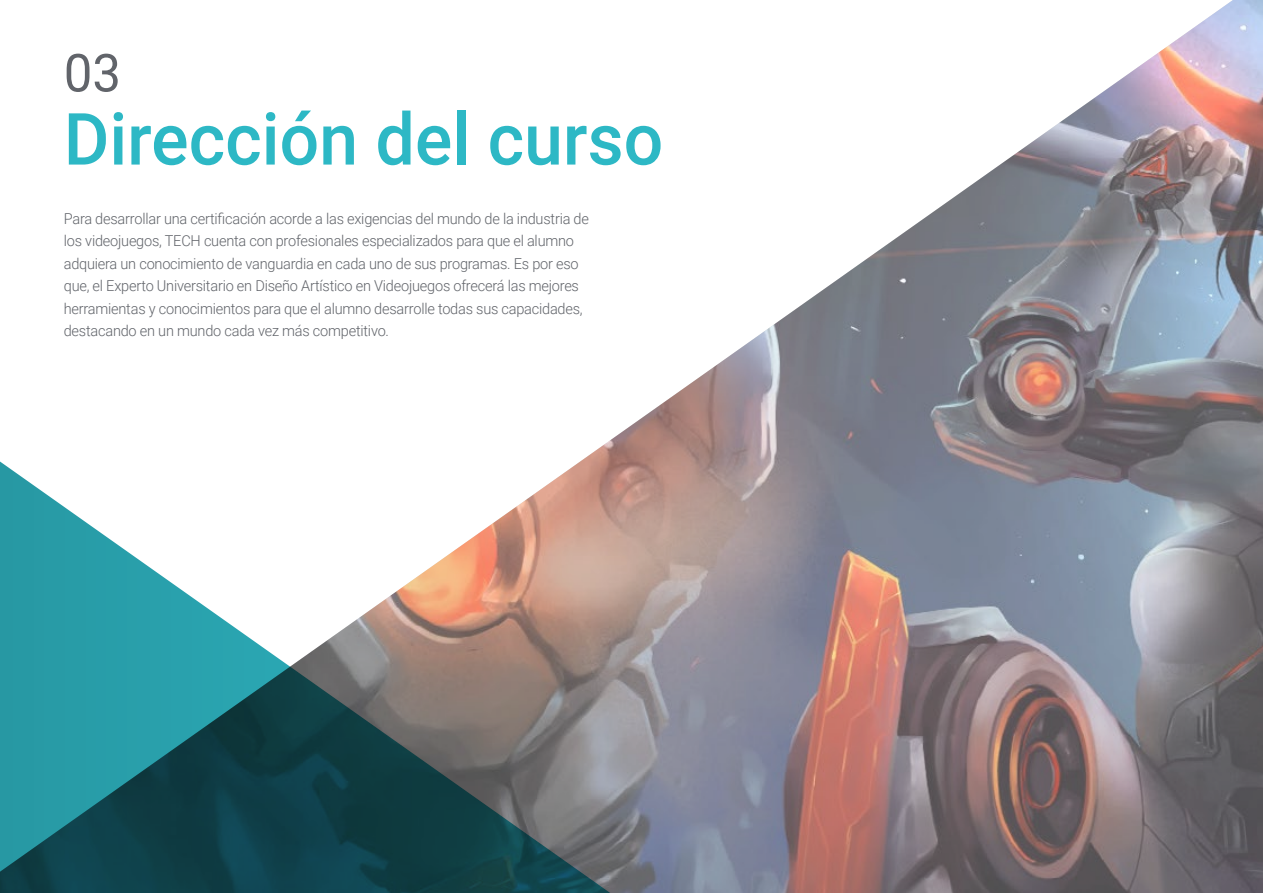
<style>
.page{position:relative;width:1263px;height:893px;background:#fff}
.page>*{position:absolute;margin:0;border:0;box-sizing:border-box;transform-origin:0 0}
.t1{font:500 72px "Roboto";color:#2db8c5}
.t2{font:52.5px "Roboto";color:#61646a}
.t3{font:300 15px/22.5px "Roboto";letter-spacing:-.015em;color:#61646a}
</style>
<div class="page">
<img style="left:602px;top:0;width:661px;height:893px">
<svg style="left:0;top:446px;width:640px;height:447px"></svg>
<h2 class="t2" style="left:64px;top:36px;width:59px">03</h2>
<h1 class="t1" style="left:64px;top:89px;width:601px">Dirección del curso</h1>
<p class="t3" style="left:64px;top:207px;width:527px">Para desarrollar una certificación acorde a las exigencias del mundo de la industria de los videojuegos, TECH cuenta con profesionales especializados para que el alumno adquiera un conocimiento de vanguardia en cada uno de sus programas. Es por eso que, el Experto Universitario en Diseño Artístico en Videojuegos ofrecerá las mejores herramientas y conocimientos para que el alumno desarrolle todas sus capacidades, destacando en un mundo cada vez más competitivo.</p>
</div>
